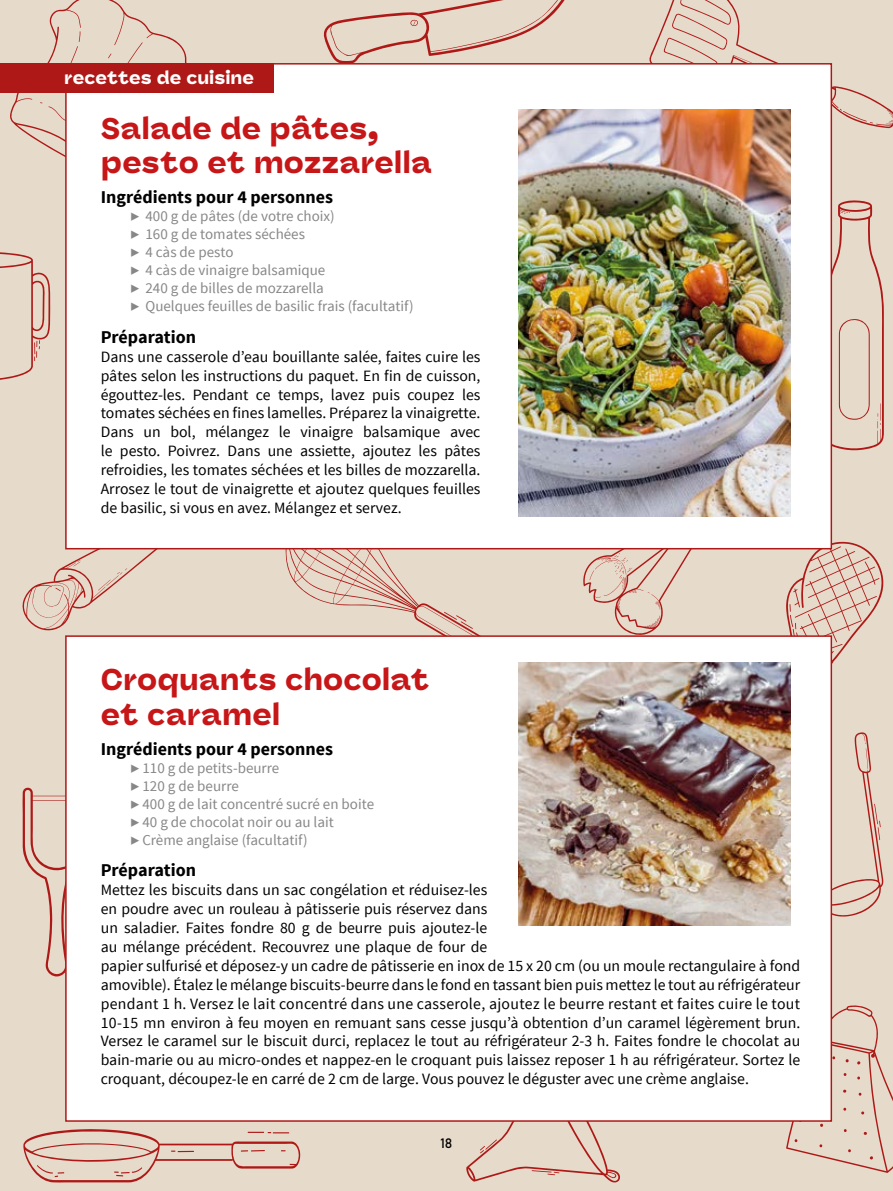
<style>
.page{position:relative;width:893px;height:1191px;background:#e6daca}
.page>*{position:absolute;margin:0;border:0;box-sizing:border-box;transform-origin:0 0}
.t1{font:900 30px/34.5px "Panel Sans";color:#c71618}
.t2{font:700 18px "Source Sans Pro";color:#000}
.t3{font:900 18px "Panel Sans";color:#fff}
.t4{font:15.75px/18.9px "Source Sans Pro";color:#000;text-align:justify}
.t5{font:15px/18px "Source Sans Pro";color:#878787}
.t6{font:700 13.5px "Panel Sans";color:#000}
.t7{font:13.5px "Bahnschrift";color:#000}
.s1{font-weight:700}
</style>
<div class="page">
<svg style="left:10px;top:0;width:177px;height:157px"></svg>
<svg style="left:22px;top:549px;width:158px;height:82px"></svg>
<svg style="left:649px;top:0;width:244px;height:128px"></svg>
<svg style="left:843px;top:111px;width:24px;height:11px"></svg>
<svg style="left:786px;top:541px;width:97px;height:161px"></svg>
<svg style="left:285px;top:549px;width:216px;height:86px"></svg>
<svg style="left:22px;top:787px;width:43px;height:190px"></svg>
<svg style="left:582px;top:549px;width:135px;height:86px"></svg>
<svg style="left:786px;top:1005px;width:107px;height:168px"></svg>
<svg style="left:23px;top:1129px;width:277px;height:53px"></svg>
<svg style="left:832px;top:732px;width:51px;height:185px"></svg>
<svg style="left:466px;top:1121px;width:155px;height:62px"></svg>
<svg style="left:323px;top:0;width:242px;height:63px"></svg>
<svg style="left:832px;top:200px;width:52px;height:250px"></svg>
<div style="left:65px;top:63px;width:767px;height:486px;background:#fff;border:2px solid #ae1917"></div>
<div style="left:65px;top:635px;width:767px;height:486px;background:#fff;border:2px solid #ae1917"></div>
<svg style="left:0;top:252px;width:50px;height:128px"></svg>
<img style="left:519px;top:110px;width:272px;height:406px">
<div style="left:0;top:64px;width:273px;height:29px;background:#ae1917"></div>
<img style="left:519px;top:662px;width:272px;height:264px">
<p class="t3" style="left:64px;top:67px;width:191px">recettes de cuisine</p>
<h1 class="t1" style="left:101px;top:111px;width:333px">Salade de pâtes, pesto et mozzarella</h1>
<p class="t2" style="left:101px;top:186px;width:234px">Ingrédients pour 4 personnes</p>
<p class="t5" style="left:131px;top:207px;width:285px"><span class="s1">▶</span> 400 g de pâtes (de votre choix)<br><span class="s1">▶</span> 160 g de tomates séchées<br><span class="s1">▶</span> 4 càs de pesto<br><span class="s1">▶</span> 4 càs de vinaigre balsamique<br><span class="s1">▶</span> 240 g de billes de mozzarella<br><span class="s1">▶</span> Quelques feuilles de basilic frais (facultatif)</p>
<p class="t2" style="left:101px;top:325px;width:97px">Préparation</p>
<p class="t4" style="left:101px;top:347px;width:381px">Dans une casserole d’eau bouillante salée, faites cuire les pâtes selon les instructions du paquet. En fin de cuisson, égouttez-les. Pendant ce temps, lavez puis coupez les tomates séchées en fines lamelles. Préparez la vinaigrette.<br>Dans un bol, mélangez le vinaigre balsamique avec le pesto. Poivrez. Dans une assiette, ajoutez les pâtes refroidies, les tomates séchées et les billes de mozzarella.<br>Arrosez le tout de vinaigrette et ajoutez quelques feuilles de basilic, si vous en avez. Mélangez et servez.</p>
<h1 class="t1" style="left:101px;top:662px;width:330px">Croquants chocolat et caramel</h1>
<p class="t2" style="left:101px;top:737px;width:234px">Ingrédients pour 4 personnes</p>
<p class="t5" style="left:131px;top:759px;width:245px"><span class="s1">▶</span> 110 g de petits-beurre<br><span class="s1">▶</span> 120 g de beurre<br><span class="s1">▶</span> 400 g de lait concentré sucré en boite <span class="s1">▶</span> 40 g de chocolat noir ou au lait<br><span class="s1">▶</span> Crème anglaise (facultatif)</p>
<p class="t2" style="left:101px;top:858px;width:97px">Préparation</p>
<p class="t4" style="left:101px;top:880px;width:701px;text-align:left">Mettez les biscuits dans un sac congélation et réduisez-les<br>en poudre avec un rouleau à pâtisserie puis réservez dans<br>un saladier. Faites fondre 80 g de beurre puis ajoutez-le<br>au mélange précédent. Recouvrez une plaque de four de<br>papier sulfurisé et déposez-y un cadre de pâtisserie en inox de 15 x 20 cm (ou un moule rectangulaire à fond amovible). Étalez le mélange biscuits-beurre dans le fond en tassant bien puis mettez le tout au réfrigérateur pendant 1 h. Versez le lait concentré dans une casserole, ajoutez le beurre restant et faites cuire le tout 10-15 mn environ à feu moyen en remuant sans cesse jusqu’à obtention d’un caramel légèrement brun.<br>Versez le caramel sur le biscuit durci, replacez le tout au réfrigérateur 2-3 h. Faites fondre le chocolat au bain-marie ou au micro-ondes et nappez-en le croquant puis laissez reposer 1 h au réfrigérateur. Sortez le croquant, découpez-le en carré de 2 cm de large. Vous pouvez le déguster avec une crème anglaise.</p>
<p class="t7" style="left:440px;top:1133px;width:14px">18</p>
<p class="t6" style="left:439px;top:1137px;width:16px">18</p>
</div>
